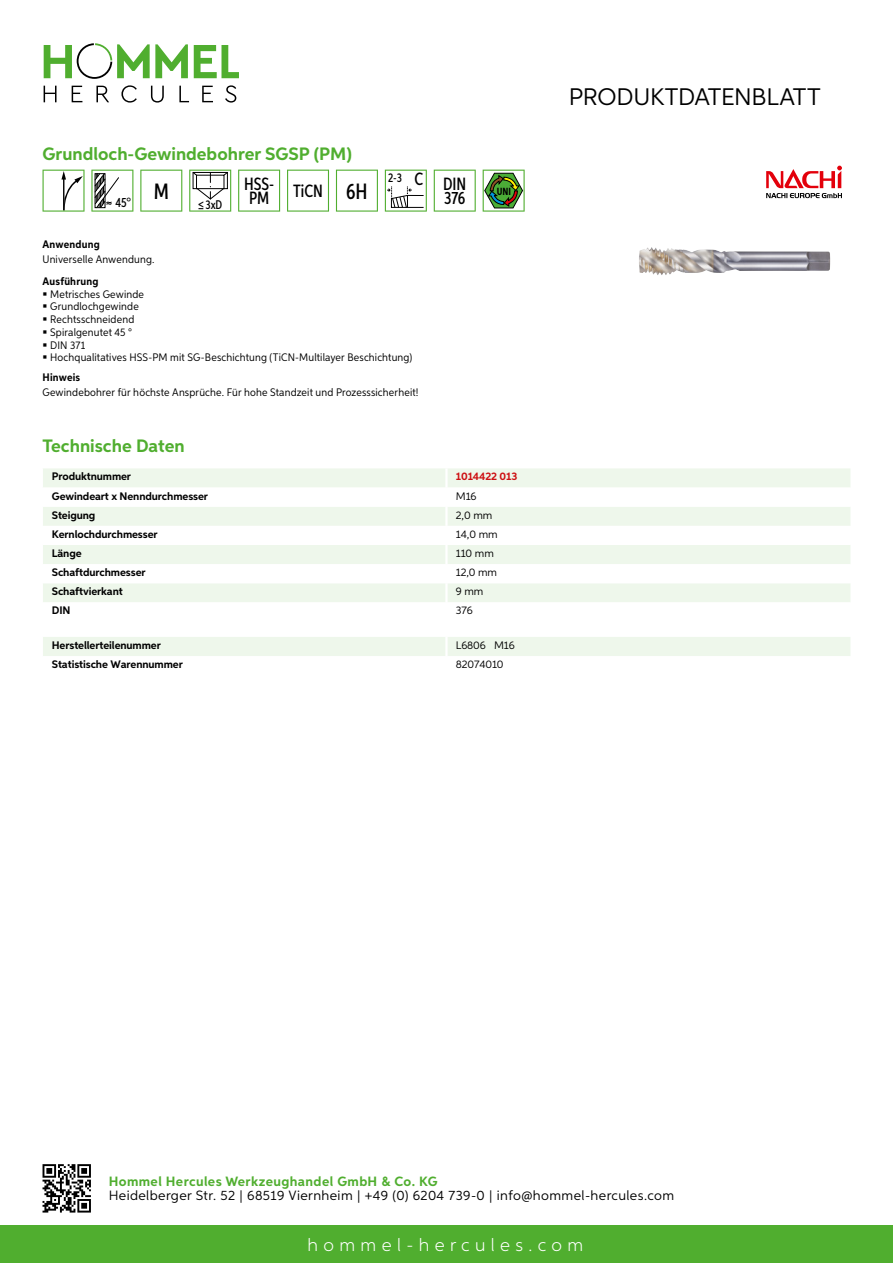
<style>
.page{position:relative;width:893px;height:1263px;background:#fff}
.page>*{position:absolute;margin:0;border:0;box-sizing:border-box;transform-origin:0 0}
.t1{font:24px "Aspira";letter-spacing:-.01em;color:#000}
.t2{font:700 18px "Aspira";color:#50ae2f}
.t3{font:300 18px "Aspira";letter-spacing:.3em;color:#fff}
.t4{font:500 17.85px/14.9px "Aspira XX Nar";color:#000}
.t5{font:13.5px "Aspira";letter-spacing:.03em;color:#000}
.t6{font:700 13.5px "Aspira";letter-spacing:.03em;color:#50ae2f}
.t7{font:500 13.35px "Aspira XX Nar";color:#000}
.t8{font:500 12.6px "Aspira XX Nar";color:#000}
.t9{font:10.95px/12.8px "Aspira Nar";letter-spacing:.015em;color:#000}
.t10{font:700 10.95px "Aspira";letter-spacing:-.01em;color:#000}
.t11{font:10.95px "Aspira";letter-spacing:-.01em;color:#000}
.t12{font:700 10.95px "Aspira Nar";letter-spacing:.02em;color:#000}
.t13{font:700 10.95px "Aspira";letter-spacing:-.01em;color:#cd1013}
.t14{font:700 10.35px "Aspira XX Nar";color:#000}
.s1{font-size:22.2px}
</style>
<div class="page">
<div style="left:0;top:1226px;width:893px;height:37px;background:#50ae2f"></div>
<svg style="left:43px;top:1164px;width:48px;height:48px"></svg>
<svg style="left:194px;top:45px;width:45px;height:33px"></svg>
<svg style="left:44px;top:43px;width:144px;height:36px"></svg>
<svg style="left:44px;top:86px;width:13px;height:16px"></svg>
<svg style="left:72px;top:86px;width:10px;height:16px"></svg>
<svg style="left:96px;top:86px;width:13px;height:16px"></svg>
<svg style="left:121px;top:85px;width:16px;height:18px"></svg>
<svg style="left:151px;top:86px;width:13px;height:17px"></svg>
<svg style="left:179px;top:86px;width:10px;height:16px"></svg>
<svg style="left:202px;top:86px;width:11px;height:16px"></svg>
<svg style="left:225px;top:85px;width:11px;height:18px"></svg>
<div style="left:43px;top:468px;width:807px;height:19px;background:#eef7eb"></div>
<svg style="left:43px;top:507px;width:807px;height:95px;fill:#eef7eb"></svg>
<hr style="left:445px;top:468px;width:3px;height:20px;background:#fff">
<hr style="left:445px;top:507px;width:3px;height:19px;background:#fff">
<hr style="left:445px;top:526px;width:3px;height:19px;background:#fff">
<hr style="left:445px;top:545px;width:3px;height:19px;background:#fff">
<hr style="left:445px;top:564px;width:3px;height:19px;background:#fff">
<hr style="left:445px;top:583px;width:3px;height:19px;background:#fff">
<div style="left:43px;top:637px;width:807px;height:19px;background:#eef7eb"></div>
<svg style="left:43px;top:170px;width:42px;height:42px"></svg>
<svg style="left:91px;top:170px;width:42px;height:42px"></svg>
<svg style="left:140px;top:170px;width:42px;height:42px"></svg>
<svg style="left:189px;top:170px;width:42px;height:42px"></svg>
<svg style="left:238px;top:170px;width:42px;height:42px"></svg>
<svg style="left:287px;top:170px;width:42px;height:42px"></svg>
<svg style="left:336px;top:170px;width:42px;height:42px"></svg>
<svg style="left:385px;top:170px;width:42px;height:42px"></svg>
<svg style="left:434px;top:170px;width:42px;height:42px"></svg>
<svg style="left:483px;top:170px;width:42px;height:42px"></svg>
<img style="left:639px;top:247px;width:191px;height:28px">
<svg style="left:766px;top:166px;width:76px;height:32px"></svg>
<h2 class="t2" style="left:43px;top:142px;width:311px">Grundloch-Gewindebohrer SGSP (PM)</h2>
<p class="t7" style="left:116px;top:195px;width:55px">45° <sup>M</sup></p>
<p class="t8" style="left:198px;top:197px;width:26px">≤3xD</p>
<h3 class="t4" style="left:244px;top:176px;width:32px">HSS-<br>PM</h3>
<h3 class="t4" style="left:293px;top:183px;width:76px">TiCN <span class="s1">6H</span></h3>
<h3 class="t4" style="left:388px;top:176px;width:80px;text-align:right"><sup>2-3</sup> C DIN<br>376</h3>
<p class="t12" style="left:43px;top:237px;width:59px">Anwendung</p>
<p class="t9" style="left:43px;top:252px;width:113px">Universelle Anwendung.</p>
<p class="t12" style="left:43px;top:274px;width:58px">Ausführung</p>
<p class="t9" style="left:50px;top:287px;width:364px">Metrisches Gewinde<br>Grundlochgewinde<br>Rechtsschneidend<br>Spiralgenutet 45 °<br>DIN 371<br>Hochqualitatives HSS-PM mit SG-Beschichtung (TiCN-Multilayer Beschichtung)</p>
<p class="t12" style="left:43px;top:370px;width:39px">Hinweis</p>
<p class="t9" style="left:43px;top:385px;width:377px">Gewindebohrer für höchste Ansprüche. Für hohe Standzeit und Prozesssicherheit!</p>
<p class="t14" style="left:497px;top:185px;width:16px">UNI</p>
<h2 class="t2" style="left:43px;top:434px;width:144px">Technische Daten</h2>
<p class="t10" style="left:52px;top:470px;width:81px">Produktnummer</p>
<p class="t13" style="left:456px;top:470px;width:63px">1014422 013</p>
<p class="t10" style="left:52px;top:489px;width:158px">Gewindeart x Nenndurchmesser</p>
<p class="t11" style="left:456px;top:489px;width:22px">M16</p>
<p class="t10" style="left:52px;top:508px;width:45px">Steigung</p>
<p class="t11" style="left:456px;top:508px;width:38px">2,0 mm</p>
<p class="t10" style="left:52px;top:527px;width:107px">Kernlochdurchmesser</p>
<p class="t11" style="left:456px;top:527px;width:43px">14,0 mm</p>
<p class="t10" style="left:52px;top:546px;width:31px">Länge</p>
<p class="t11" style="left:456px;top:546px;width:40px">110 mm</p>
<p class="t10" style="left:52px;top:565px;width:95px">Schaftdurchmesser</p>
<p class="t11" style="left:456px;top:566px;width:43px">12,0 mm</p>
<p class="t10" style="left:52px;top:585px;width:72px">Schaftvierkant</p>
<p class="t11" style="left:456px;top:585px;width:29px">9 mm</p>
<p class="t10" style="left:52px;top:604px;width:20px">DIN</p>
<p class="t11" style="left:456px;top:604px;width:18px">376</p>
<p class="t10" style="left:52px;top:638px;width:111px">Herstellerteilenummer</p>
<p class="t11" style="left:456px;top:638px;width:60px">L6806 M16</p>
<p class="t10" style="left:52px;top:657px;width:132px">Statistische Warennummer</p>
<p class="t11" style="left:456px;top:657px;width:49px">82074010</p>
<h1 class="t1" style="left:569px;top:82px;width:253px">Produktdatenblatt</h1>
<p class="t6" style="left:109px;top:1172px;width:330px">Hommel Hercules Werkzeughandel GmbH &amp; Co. KG</p>
<p class="t5" style="left:109px;top:1187px;width:567px">Heidelberger Str. 52 | 68519 Viernheim | +49 (0) 6204 739-0 | info@hommel-hercules.com</p>
<h2 class="t3" style="left:307px;top:1234px;width:277px">hommel-hercules.com</h2>
</div>
